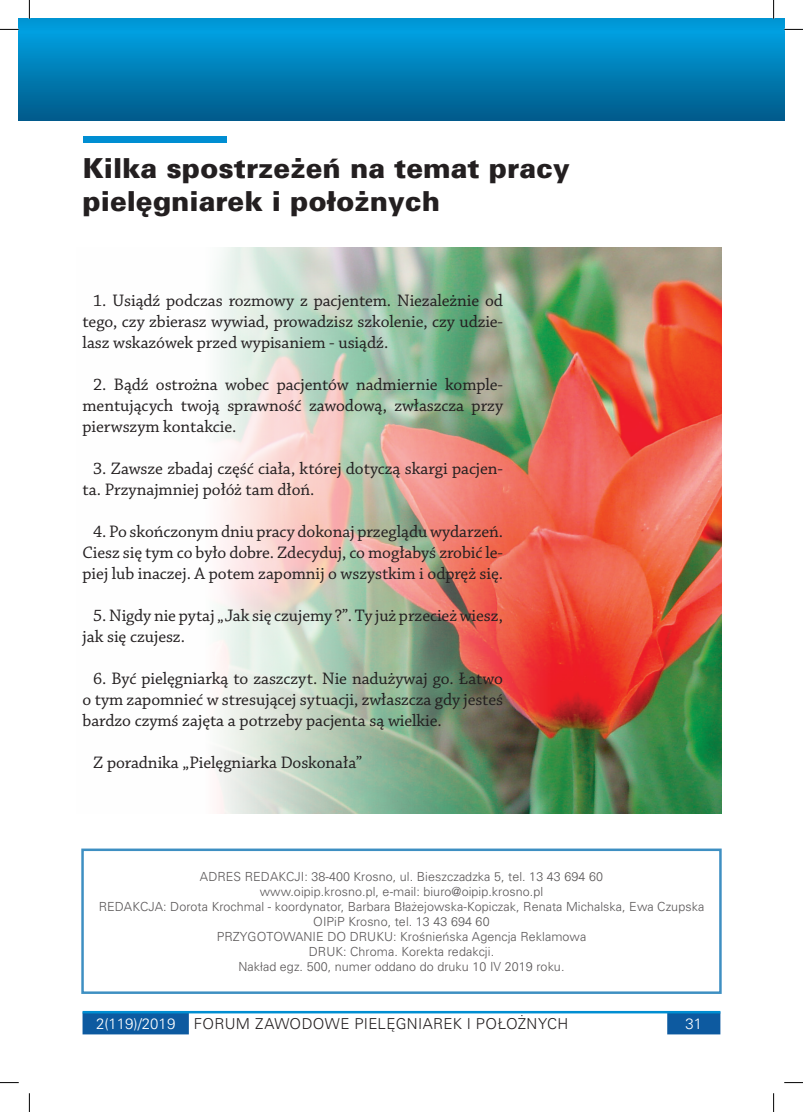
<style>
.page{position:relative;width:803px;height:1112px;background:#fff}
.page>*{position:absolute;margin:0;border:0;box-sizing:border-box;transform-origin:0 0}
.t1{font:27.5px/33px "USA Black";color:#231f20}
.t2{font:17.5px/21px "Chaparral Pro";letter-spacing:-.005em;color:#231f20;text-align:justify}
.t3{font:15px "USA Light";letter-spacing:.02em;color:#231f20}
.t4{font:15px "USA Light";color:#fff}
.t5{font:12.5px/15px "USA Light";letter-spacing:.005em;color:#231f20;text-align:center}
.s1{color:#fff}
</style>
<div class="page">
<svg style="left:19px;top:19px;width:10px;height:101px"></svg>
<svg style="left:83px;top:1013px;width:637px;height:21px"></svg>
<hr style="left:83px;top:1010px;width:637px;height:3px;background:#008ed2">
<div style="left:29px;top:19px;width:755px;height:101px;background:linear-gradient(to bottom,#00a5e6,#005b8b)"></div>
<img style="left:217px;top:247px;width:505px;height:566px">
<div style="left:83px;top:136px;width:143px;height:7px;background:#008ed2"></div>
<svg style="left:0;top:29px;width:19px;height:1px"></svg>
<svg style="left:784px;top:29px;width:19px;height:1px"></svg>
<svg style="left:0;top:1082px;width:19px;height:1px"></svg>
<svg style="left:784px;top:1082px;width:19px;height:1px"></svg>
<svg style="left:29px;top:0;width:1px;height:19px"></svg>
<svg style="left:29px;top:1093px;width:1px;height:18px"></svg>
<svg style="left:773px;top:0;width:1px;height:19px"></svg>
<svg style="left:773px;top:1093px;width:1px;height:18px"></svg>
<h1 class="t1" style="left:83px;top:151px;width:489px">Kilka spostrzeżeń na temat pracy pielęgniarek i położnych</h1>
<p class="t2" style="left:83px;top:290px;width:422px;text-indent:11px">1. Usiądź podczas rozmowy z pacjentem. Niezależnie od tego, czy zbierasz wywiad, prowadzisz szkolenie, czy udzie&shy;lasz wskazówek przed wypisaniem - usiądź.</p>
<p class="t2" style="left:83px;top:374px;width:422px;text-indent:11px">2. Bądź ostrożna wobec pacjentów nadmiernie komple&shy;mentujących twoją sprawność zawodową, zwłaszcza przy pierwszym kontakcie.</p>
<p class="t2" style="left:83px;top:458px;width:422px;text-indent:11px">3. Zawsze zbadaj część ciała, której dotyczą skargi pacjen&shy;ta. Przynajmniej połóż tam dłoń.</p>
<p class="t2" style="left:83px;top:521px;width:422px;text-indent:11px">4. Po skończonym dniu pracy dokonaj przeglądu wydarzeń.<br>Ciesz się tym co było dobre. Zdecyduj, co mogłabyś zrobić le&shy;piej lub inaczej. A potem zapomnij o wszystkim i odpręż się.</p>
<p class="t2" style="left:83px;top:605px;width:422px;text-indent:11px">5. Nigdy nie pytaj „Jak się czujemy ?”. Ty już przecież wiesz, jak się czujesz.</p>
<p class="t2" style="left:83px;top:668px;width:422px;text-indent:11px">6. Być pielęgniarką to zaszczyt. Nie nadużywaj go. Łatwo o tym zapomnieć w stresującej sytuacji, zwłaszcza gdy jesteś bardzo czymś zajęta a potrzeby pacjenta są wielkie.</p>
<p class="t2" style="left:93px;top:752px;width:271px">Z poradnika „Pielęgniarka Doskonała”</p>
<p class="t5" style="left:99px;top:868px;width:607px">Adres redakcji: 38-400 Krosno, ul. Bieszczadzka 5, tel. 13 43 694 60<br>www.oipip.krosno.pl, e-mail: biuro@oipip.krosno.pl<br>R edakcja: Dorota Krochmal - koordynator, Barbara Błażejowska-Kopiczak, Renata Michalska, Ewa Czupska OI PiP Krosno, tel. 13 43 694 60<br>Przygotowanie do druku: Krośnieńska Agencja Reklamowa<br>D ruk: Chroma. Korekta redakcji.<br>Nakład egz. 500, numer oddano do druku 10 IV 2019 roku.</p>
<p class="t3" style="left:96px;top:1015px;width:474px"><span class="s1">2(119)/2019</span> Forum zawodowe pielęgniarek i położnych</p>
<p class="t4" style="left:685px;top:1015px;width:18px">31</p>
</div>
